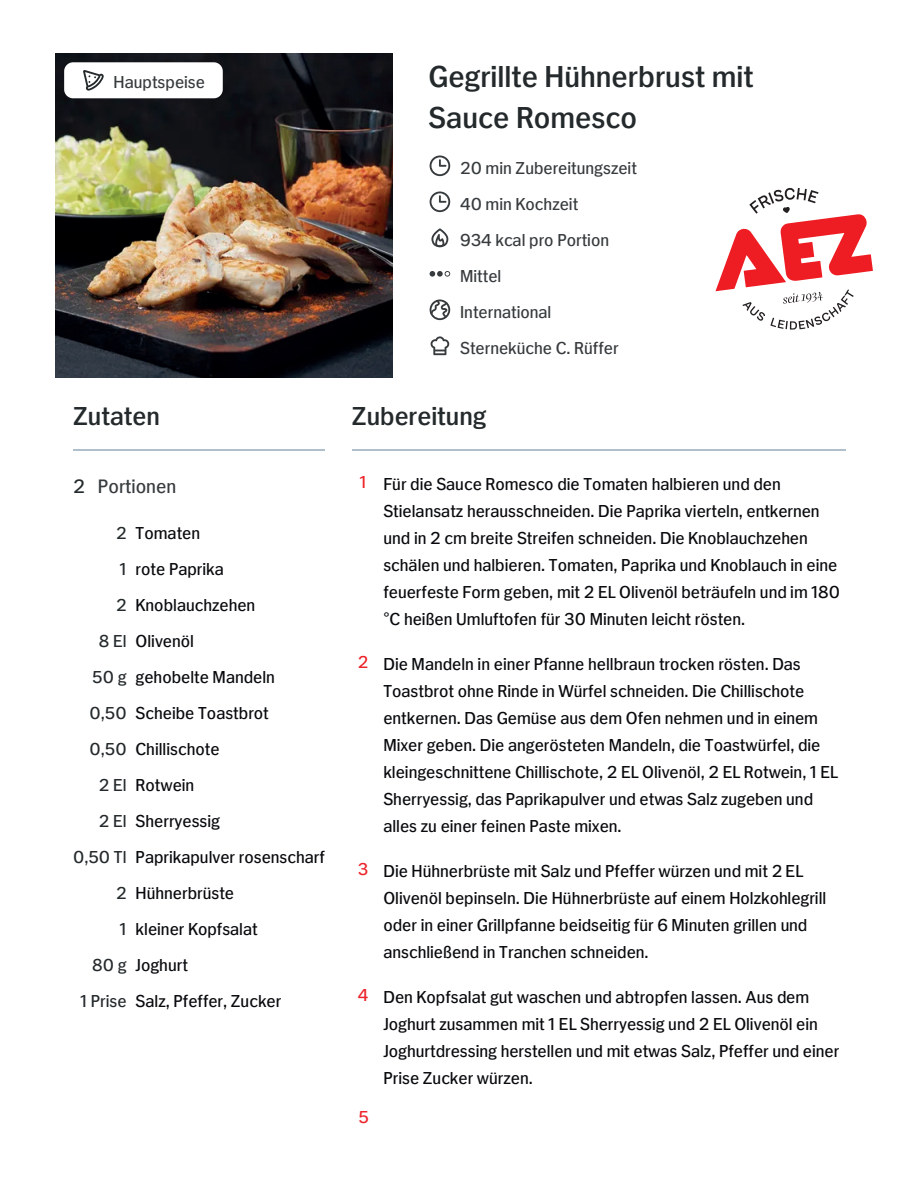
<style>
.page{position:relative;width:918px;height:1188px;background:#fff}
.page>*{position:absolute;margin:0;border:0;box-sizing:border-box;transform-origin:0 0}
.t1{font:31.5px/40.5px "HIT Sans New Roman One";color:#24292c}
.t2{font:27px "HIT Sans New Roman One";color:#24292c}
.t3{font:20.25px "HIT Sans New Roman Three";color:#373b3d}
.t4{font:18px/27px "HIT Sans New Roman Three";color:#080a0d}
.t5{font:18px/36px "HIT Sans New Roman Three";color:#373b3d}
.t6{font:18px "HIT Sans New Roman Three";color:#ec242a}
.s1{color:#24292c}
</style>
<div class="page">
<hr style="left:73px;top:449px;width:252px;height:1px;background:#afc0cc">
<hr style="left:352px;top:449px;width:494px;height:1px;background:#afc0cc">
<img style="left:55px;top:53px;width:338px;height:324px">
<svg style="left:64px;top:62px;width:159px;height:36px"></svg>
<svg style="left:430px;top:155px;width:20px;height:21px"></svg>
<svg style="left:430px;top:191px;width:20px;height:21px"></svg>
<svg style="left:431px;top:228px;width:17px;height:19px"></svg>
<svg style="left:430px;top:271px;width:20px;height:6px"></svg>
<svg style="left:430px;top:299px;width:20px;height:21px"></svg>
<svg style="left:431px;top:336px;width:18px;height:19px"></svg>
<svg style="left:716px;top:188px;width:157px;height:142px"></svg>
<p class="t5" style="left:114px;top:64px;width:93px">Hauptspeise</p>
<h1 class="t1" style="left:429px;top:56px;width:326px">Gegrillte Hühnerbrust mit<br>Sauce Romesco</h1>
<p class="t5" style="left:460px;top:150px;width:178px">20 min Zubereitungszeit<br>40 min Kochzeit<br>934 kcal pro Portion<br>Mittel<br>International<br>Sterneküche C. Rüffer</p>
<h2 class="t2" style="left:73px;top:401px;width:88px">Zutaten</h2>
<p class="t3" style="left:73px;top:475px;width:105px"><span class="s1">2</span> Portionen</p>
<p class="t4" style="left:116px;top:520px;width:86px"><span class="s1">2</span> Tomaten</p>
<p class="t4" style="left:120px;top:556px;width:105px"><span class="s1">1</span> rote Paprika</p>
<p class="t4" style="left:116px;top:592px;width:141px"><span class="s1">2</span> Knoblauchzehen</p>
<p class="t4" style="left:99px;top:628px;width:97px"><span class="s1">8 El</span> Olivenöl</p>
<p class="t4" style="left:92px;top:664px;width:184px"><span class="s1">50 g</span> gehobelte Mandeln</p>
<p class="t4" style="left:90px;top:700px;width:181px"><span class="s1">0,50</span> Scheibe Toastbrot</p>
<p class="t4" style="left:90px;top:736px;width:132px"><span class="s1">0,50</span> Chillischote</p>
<p class="t4" style="left:99px;top:772px;width:97px"><span class="s1">2 El</span> Rotwein</p>
<p class="t4" style="left:99px;top:808px;width:123px"><span class="s1">2 El</span> Sherryessig</p>
<p class="t4" style="left:73px;top:844px;width:253px"><span class="s1">0,50 Tl</span> Paprikapulver rosenscharf</p>
<p class="t4" style="left:116px;top:880px;width:120px"><span class="s1">2</span> Hühnerbrüste</p>
<p class="t4" style="left:120px;top:916px;width:139px"><span class="s1">1</span> kleiner Kopfsalat</p>
<p class="t4" style="left:92px;top:952px;width:97px"><span class="s1">80 g</span> Joghurt</p>
<p class="t4" style="left:80px;top:988px;width:202px"><span class="s1">1 Prise</span> Salz, Pfeffer, Zucker</p>
<h2 class="t2" style="left:352px;top:401px;width:136px">Zubereitung</h2>
<p class="t6" style="left:360px;top:472px;width:8px">1</p>
<p class="t6" style="left:358px;top:652px;width:12px">2</p>
<p class="t6" style="left:358px;top:859px;width:12px">3</p>
<p class="t6" style="left:358px;top:985px;width:12px">4</p>
<p class="t6" style="left:358px;top:1107px;width:12px">5</p>
<p class="t4" style="left:383px;top:470px;width:458px">Für die Sauce Romesco die Tomaten halbieren und den Stielansatz herausschneiden. Die Paprika vierteln, entkernen und in 2 cm breite Streifen schneiden. Die Knoblauchzehen schälen und halbieren. Tomaten, Paprika und Knoblauch in eine feuerfeste Form geben, mit 2 EL Olivenöl beträufeln und im 180 °C heißen Umluftofen für 30 Minuten leicht rösten.</p>
<p class="t4" style="left:383px;top:650px;width:456px">Die Mandeln in einer Pfanne hellbraun trocken rösten. Das Toastbrot ohne Rinde in Würfel schneiden. Die Chillischote entkernen. Das Gemüse aus dem Ofen nehmen und in einem Mixer geben. Die angerösteten Mandeln, die Toastwürfel, die kleingeschnittene Chillischote, 2 EL Olivenöl, 2 EL Rotwein, 1 EL Sherryessig, das Paprikapulver und etwas Salz zugeben und alles zu einer feinen Paste mixen.</p>
<p class="t4" style="left:383px;top:857px;width:444px">Die Hühnerbrüste mit Salz und Pfeffer würzen und mit 2 EL Olivenöl bepinseln. Die Hühnerbrüste auf einem Holzkohlegrill oder in einer Grillpfanne beidseitig für 6 Minuten grillen und anschließend in Tranchen schneiden.</p>
<p class="t4" style="left:383px;top:983px;width:457px">Den Kopfsalat gut waschen und abtropfen lassen. Aus dem Joghurt zusammen mit 1 EL Sherryessig und 2 EL Olivenöl ein Joghurtdressing herstellen und mit etwas Salz, Pfeffer und einer Prise Zucker würzen.</p>
</div>
